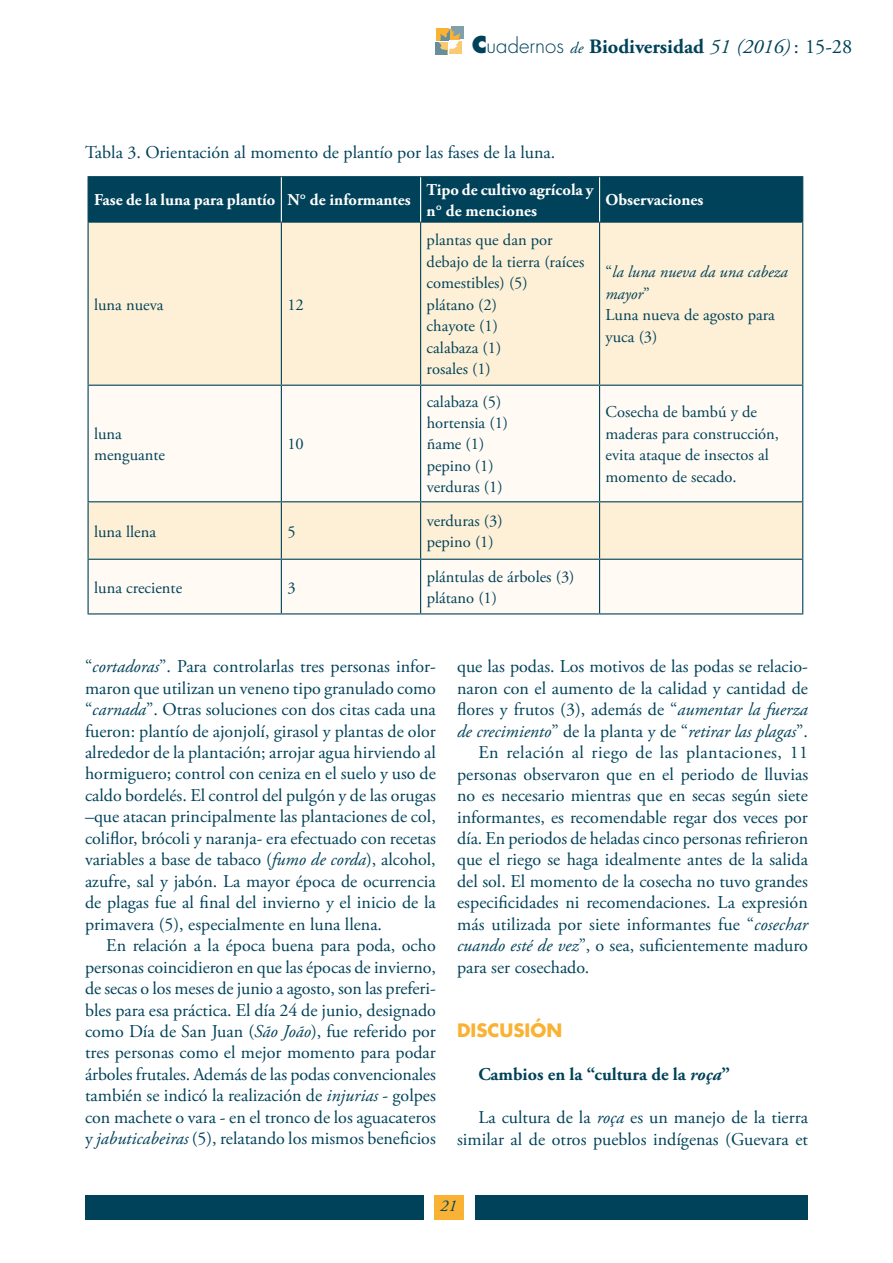
<style>
.page{position:relative;width:893px;height:1263px;background:#fff}
.page>*{position:absolute;margin:0;border:0;box-sizing:border-box;transform-origin:0 0}
.t1{font:700 20.4px "Adobe Garamond Pro";color:#004259}
.t2{font:18px/21.5px "Adobe Garamond Pro";letter-spacing:-.005em;color:#004259;text-align:justify}
.t3{font:italic 18px "Adobe Garamond Pro";color:#004259}
.t4{font:700 18px "Adobe Garamond Pro";color:#004259}
.t5{font:700 18px "Futura";color:#f9b233}
.t6{font:16.5px/21.5px "Adobe Garamond Pro";color:#004259}
.t7{font:700 16.5px/21.5px "Adobe Garamond Pro";color:#fff}
.t8{font:italic 16.5px "Adobe Garamond Pro";color:#004259}
.s1{font-family:"Futura";font-weight:800;font-size:22.65px}
.s2{font-family:"Futura";font-weight:300}
.s3{font-weight:400;font-style:italic;font-size:15.9px}
.s4{font-weight:400;font-style:italic}
.s5{font-weight:400}
.s6{font-style:italic}
.s7{font-style:normal}
</style>
<div class="page">
<div style="left:437px;top:28px;width:12px;height:13px;background:#f9b233"></div>
<div style="left:451px;top:27px;width:12px;height:12px;background:#80a0ac"></div>
<div style="left:435px;top:42px;width:13px;height:13px;background:#668e9b"></div>
<div style="left:449px;top:41px;width:13px;height:12px;background:#fbc970"></div>
<svg style="left:438px;top:27px;width:22px;height:28px"></svg>
<div style="left:86px;top:1195px;width:338px;height:25px;background:#004259"></div>
<div style="left:475px;top:1195px;width:333px;height:25px;background:#004259"></div>
<div style="left:435px;top:1195px;width:29px;height:25px;background:#f9b233"></div>
<div style="left:89px;top:177px;width:713px;height:45px;background:#004259"></div>
<div style="left:89px;top:223px;width:713px;height:162px;background:#fef0d6"></div>
<svg style="left:89px;top:386px;width:713px;height:227px;fill:#fffaf3"></svg>
<hr style="left:88px;top:176px;width:193px;height:1px;background:#004259">
<hr style="left:88px;top:177px;width:1px;height:45px;background:#004259">
<hr style="left:281px;top:176px;width:140px;height:1px;background:#004259">
<hr style="left:421px;top:176px;width:179px;height:1px;background:#004259">
<hr style="left:600px;top:176px;width:203px;height:1px;background:#004259">
<hr style="left:802px;top:177px;width:1px;height:45px;background:#004259">
<hr style="left:88px;top:222px;width:193px;height:1px;background:#004259">
<hr style="left:88px;top:223px;width:1px;height:162px;background:#004259">
<hr style="left:281px;top:222px;width:140px;height:1px;background:#004259">
<hr style="left:281px;top:223px;width:1px;height:162px;background:#004259">
<hr style="left:421px;top:222px;width:179px;height:1px;background:#004259">
<hr style="left:420px;top:223px;width:1px;height:162px;background:#004259">
<hr style="left:600px;top:222px;width:203px;height:1px;background:#004259">
<hr style="left:599px;top:223px;width:1px;height:162px;background:#004259">
<hr style="left:802px;top:223px;width:1px;height:162px;background:#004259">
<hr style="left:88px;top:385px;width:193px;height:1px;background:#004259">
<hr style="left:88px;top:386px;width:1px;height:115px;background:#004259">
<hr style="left:281px;top:385px;width:140px;height:1px;background:#004259">
<hr style="left:281px;top:386px;width:1px;height:115px;background:#004259">
<hr style="left:421px;top:385px;width:179px;height:1px;background:#004259">
<hr style="left:420px;top:386px;width:1px;height:115px;background:#004259">
<hr style="left:600px;top:385px;width:203px;height:1px;background:#004259">
<hr style="left:599px;top:386px;width:1px;height:115px;background:#004259">
<hr style="left:802px;top:386px;width:1px;height:115px;background:#004259">
<hr style="left:88px;top:501px;width:193px;height:1px;background:#004259">
<hr style="left:88px;top:502px;width:1px;height:57px;background:#004259">
<hr style="left:281px;top:501px;width:140px;height:1px;background:#004259">
<hr style="left:281px;top:502px;width:1px;height:57px;background:#004259">
<hr style="left:421px;top:501px;width:179px;height:1px;background:#004259">
<hr style="left:420px;top:502px;width:1px;height:57px;background:#004259">
<hr style="left:600px;top:501px;width:203px;height:1px;background:#004259">
<hr style="left:599px;top:502px;width:1px;height:57px;background:#004259">
<hr style="left:802px;top:502px;width:1px;height:57px;background:#004259">
<hr style="left:88px;top:559px;width:193px;height:1px;background:#004259">
<hr style="left:88px;top:560px;width:1px;height:53px;background:#004259">
<hr style="left:281px;top:559px;width:140px;height:1px;background:#004259">
<hr style="left:281px;top:560px;width:1px;height:53px;background:#004259">
<hr style="left:421px;top:559px;width:179px;height:1px;background:#004259">
<hr style="left:420px;top:560px;width:1px;height:53px;background:#004259">
<hr style="left:600px;top:559px;width:203px;height:1px;background:#004259">
<hr style="left:599px;top:560px;width:1px;height:53px;background:#004259">
<hr style="left:802px;top:560px;width:1px;height:53px;background:#004259">
<hr style="left:88px;top:613px;width:193px;height:1px;background:#004259">
<hr style="left:281px;top:613px;width:140px;height:1px;background:#004259">
<hr style="left:421px;top:613px;width:179px;height:1px;background:#004259">
<hr style="left:600px;top:613px;width:203px;height:1px;background:#004259">
<hr style="left:281px;top:177px;width:1px;height:45px;background:#fff">
<hr style="left:420px;top:177px;width:1px;height:45px;background:#fff">
<hr style="left:599px;top:177px;width:1px;height:45px;background:#fff">
<p class="t1" style="left:472px;top:34px;width:382px"><span class="s1">C</span><span class="s2">uadernos</span> <span class="s3">de</span> Biodiversidad <span class="s4">51 (2016)</span> <span class="s5">: 15-28</span></p>
<p class="t2" style="left:85px;top:142px;width:472px">Tabla 3. Orientación al momento de plantío por las fases de la luna.</p>
<p class="t7" style="left:94px;top:190px;width:318px">Fase de la luna para plantío N° de informantes</p>
<p class="t7" style="left:427px;top:179px;width:168px">Tipo de cultivo agrícola y n° de menciones</p>
<p class="t7" style="left:606px;top:190px;width:99px">Observaciones</p>
<p class="t6" style="left:94px;top:294px;width:71px">luna nueva</p>
<p class="t6" style="left:287px;top:294px;width:18px">12</p>
<p class="t6" style="left:94px;top:423px;width:72px">luna menguante</p>
<p class="t6" style="left:287px;top:434px;width:18px">10</p>
<p class="t6" style="left:427px;top:230px;width:159px">plantas que dan por debajo de la tierra (raíces comestibles) (5)<br>plátano (2)<br>chayote (1)<br>calabaza (1)<br>rosales (1)</p>
<p class="t6" style="left:606px;top:262px;width:184px">“<span class="s6">la luna nueva da una cabeza mayor</span>”<br>Luna nueva de agosto para yuca (3)</p>
<p class="t6" style="left:427px;top:391px;width:83px">calabaza (5) hortensia (1) ñame (1) pepino (1) verduras (1)</p>
<p class="t6" style="left:606px;top:402px;width:175px">Cosecha de bambú y de maderas para construcción, evita ataque de insectos al momento de secado.</p>
<p class="t6" style="left:94px;top:521px;width:64px">luna llena</p>
<p class="t6" style="left:287px;top:521px;width:10px">5</p>
<p class="t6" style="left:427px;top:510px;width:78px">verduras (3) pepino (1)</p>
<p class="t6" style="left:94px;top:577px;width:90px">luna creciente</p>
<p class="t6" style="left:287px;top:577px;width:10px">3</p>
<p class="t6" style="left:427px;top:566px;width:149px">plántulas de árboles (3) plátano (1)</p>
<p class="t2" style="left:85px;top:656px;width:352px">“<span class="s6">cortadoras</span>”. Para controlarlas tres personas infor&shy;maron que utilizan un veneno tipo granulado como “<span class="s6">carnada</span>”. Otras soluciones con dos citas cada una fueron: plantío de ajonjolí, girasol y plantas de olor alrededor de la plantación; arrojar agua hirviendo al hormiguero; control con ceniza en el suelo y uso de caldo bordelés. El control del pulgón y de las orugas –que atacan principalmente las plantaciones de col, coliflor, brócoli y naranja- era efectuado con recetas variables a base de tabaco (<span class="s6">fumo de corda</span>), alcohol, azufre, sal y jabón. La mayor época de ocurrencia de plagas fue al final del invierno y el inicio de la primavera (5), especialmente en luna llena.</p>
<p class="t2" style="left:85px;top:935px;width:353px;text-indent:21px">En relación a la época buena para poda, ocho personas coincidieron en que las épocas de invierno, de secas o los meses de junio a agosto, son las preferi&shy;bles para esa práctica. El día 24 de junio, designado como Día de San Juan (<span class="s6">São João</span>), fue referido por tres personas como el mejor momento para podar árboles frutales. Además de las podas convencionales también se indicó la realización de <span class="s6">injurias</span> - golpes con machete o vara - en el tronco de los aguacateros y <span class="s6">jabuticabeiras</span> (5), relatando los mismos beneficios</p>
<p class="t2" style="left:457px;top:656px;width:352px">que las podas. Los motivos de las podas se relacio-</p>
<p class="t2" style="left:457px;top:678px;width:352px">naron con el aumento de la calidad y cantidad de</p>
<p class="t2" style="left:457px;top:699px;width:352px">flores y frutos (3), además de “<span class="s6">aumentar la fuerza</span></p>
<p class="t3" style="left:457px;top:720px;width:352px">de crecimiento<span class="s7">” de la planta y de “</span>retirar las plagas<span class="s7">”.</span></p>
<p class="t2" style="left:478px;top:742px;width:331px">En relación al riego de las plantaciones, 11</p>
<p class="t2" style="left:457px;top:764px;width:353px">personas observaron que en el periodo de lluvias</p>
<p class="t2" style="left:457px;top:785px;width:352px">no es necesario mientras que en secas según siete</p>
<p class="t2" style="left:457px;top:807px;width:352px">informantes, es recomendable regar dos veces por</p>
<p class="t2" style="left:457px;top:828px;width:353px">día. En periodos de heladas cinco personas refirieron</p>
<p class="t2" style="left:457px;top:850px;width:352px">que el riego se haga idealmente antes de la salida</p>
<p class="t2" style="left:457px;top:871px;width:352px">del sol. El momento de la cosecha no tuvo grandes</p>
<p class="t2" style="left:457px;top:892px;width:352px">especificidades ni recomendaciones. La expresión</p>
<p class="t2" style="left:457px;top:914px;width:352px">más utilizada por siete informantes fue “<span class="s6">cosechar</span></p>
<p class="t2" style="left:457px;top:935px;width:352px"><span class="s6">cuando esté de vez</span>”, o sea, suficientemente maduro</p>
<p class="t2" style="left:457px;top:957px;width:134px">para ser cosechado.</p>
<p class="t5" style="left:457px;top:1018px;width:107px">DISCUSIÓN</p>
<p class="t4" style="left:478px;top:1064px;width:253px">Cambios en la “cultura de la <span class="s6">roça</span>”</p>
<p class="t2" style="left:457px;top:1107px;width:352px;text-align:right">La cultura de la <span class="s6">roça</span> es un manejo de la tierra similar al de otros pueblos indígenas (Guevara et</p>
<p class="t8" style="left:440px;top:1195px;width:18px">21</p>
</div>
